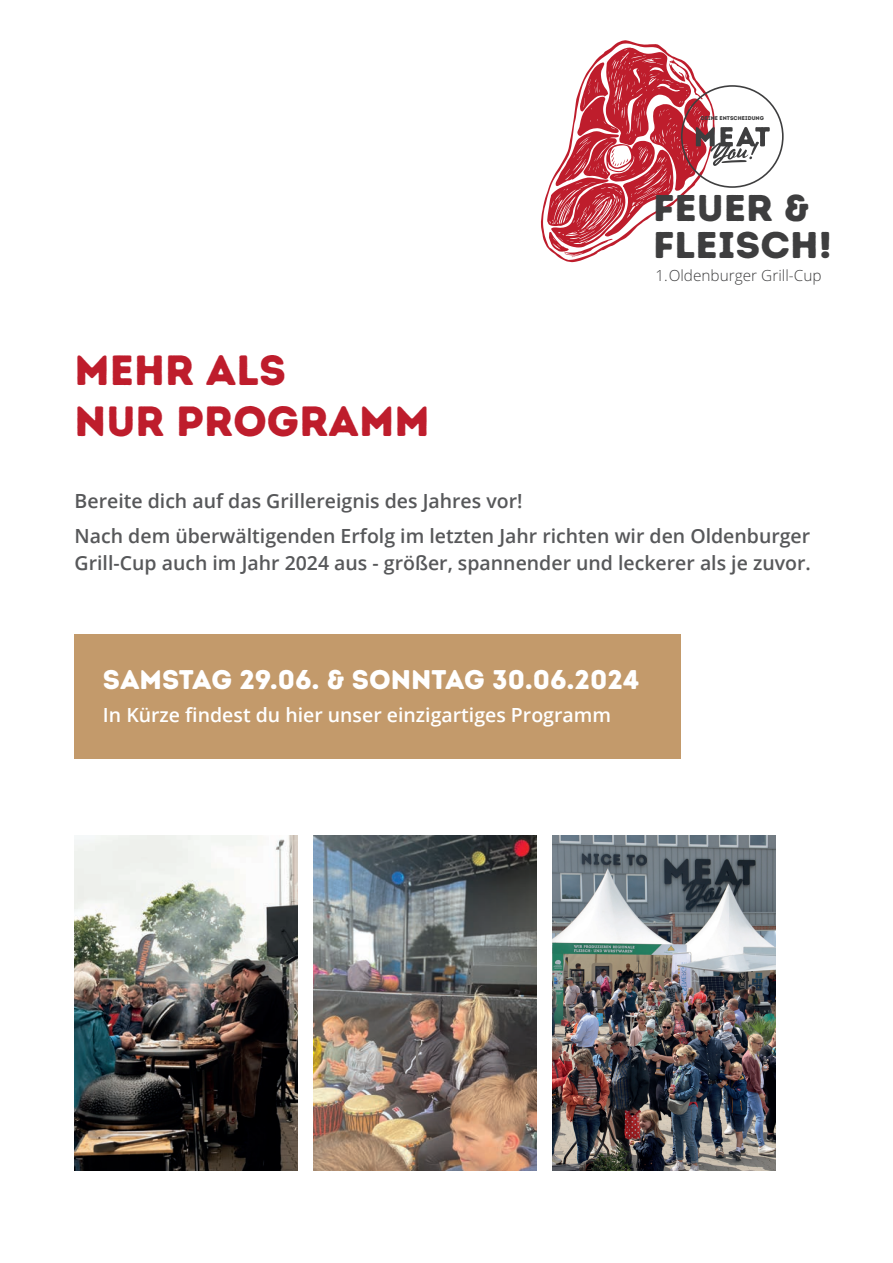
<style>
.page{position:relative;width:893px;height:1263px;background:#fff}
.page>*{position:absolute;margin:0;border:0;box-sizing:border-box;transform-origin:0 0}
.t1{font:42.3px/50.7px "Intro Rust Base";color:#be1d2c}
.t2{font:37.2px/37.2px "Intro Rust Base";color:#3e3e3f;scale:1.05 1}
.t3{font:27px "Intro Rust Base";color:#fff}
.t4{font:600 19.5px/34.5px "Open Sans";color:#57585a}
.t5{font:600 19.5px "Open Sans";color:#fff}
.t6{font:300 15.45px "Open Sans";color:#3e3e3f}
.t7{font:5.55px "Intro Rust Base";letter-spacing:.01em;color:#3e3e3f}
</style>
<div class="page">
<div style="left:75px;top:634px;width:606px;height:125px;background:#c39a6b"></div>
<img style="left:314px;top:836px;width:223px;height:334px">
<img style="left:74px;top:836px;width:224px;height:334px">
<img style="left:553px;top:836px;width:223px;height:334px">
<svg style="left:541px;top:40px;width:229px;height:222px"></svg>
<p class="t7" style="left:701px;top:115px;width:65px">DEINE ENTSCHEIDUNG</p>
<h2 class="t2" style="left:653px;top:190px;width:172px">FEUER &amp;<br>FLEISCH!</h2>
<h1 class="t1" style="left:75px;top:346px;width:357px">MEHR ALS<br>NUR PROGRAMM</h1>
<p class="t6" style="left:655px;top:265px;width:168px">1.Oldenburger Grill-Cup</p>
<p class="t4" style="left:75px;top:483px;width:737px">Bereite dich auf das Grillereignis des Jahres vor!<br>Nach dem überwältigenden Erfolg im letzten Jahr richten wir den Oldenburger</p>
<p class="t4" style="left:75px;top:545px;width:738px">Grill-Cup auch im Jahr 2024 aus - größer, spannender und leckerer als je zuvor.</p>
<h3 class="t3" style="left:103px;top:663px;width:538px">SAMSTAG 29.06. &amp; SONNTAG 30.06.2024</h3>
<p class="t5" style="left:103px;top:702px;width:510px">In Kürze findest du hier unser einzigartiges Programm</p>
</div>
